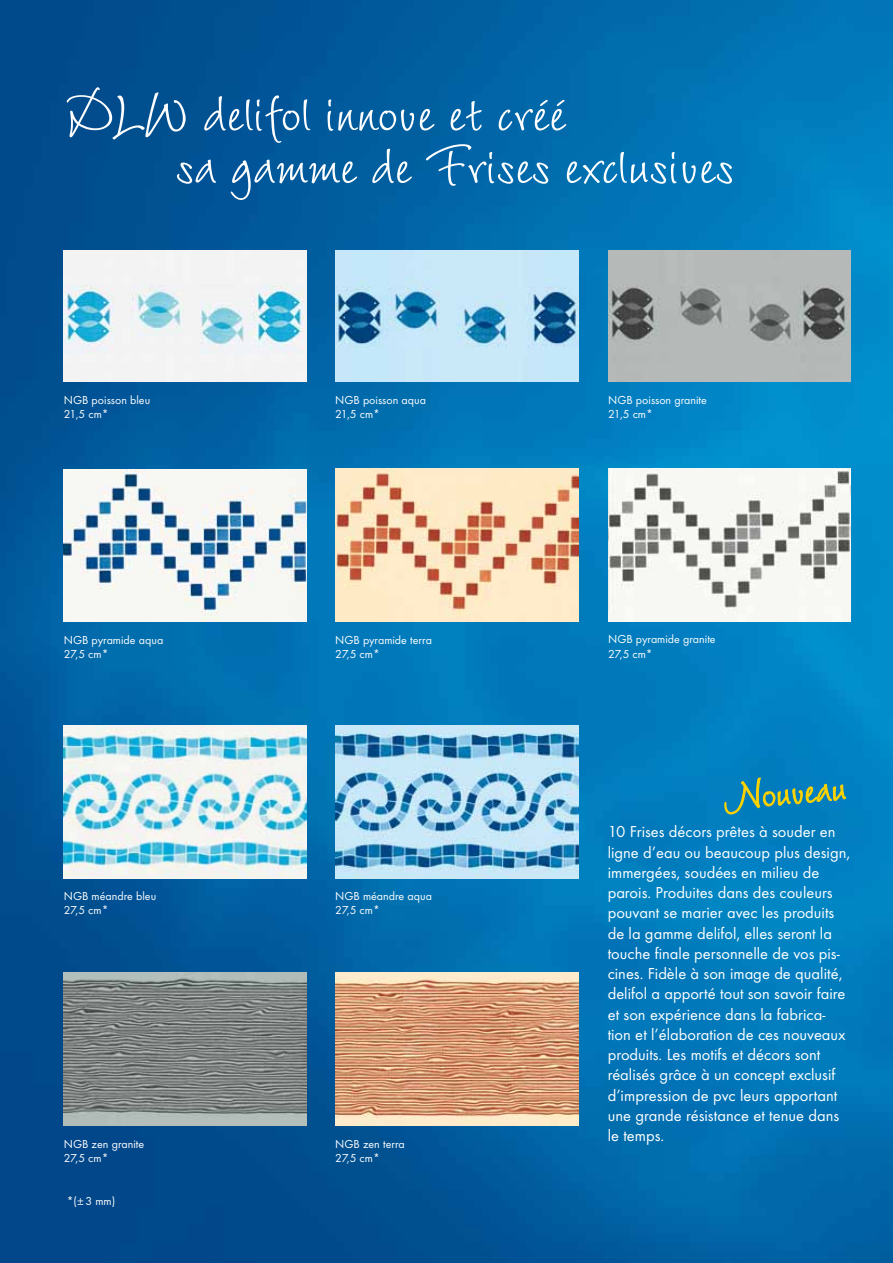
<style>
.page{position:relative;width:893px;height:1263px;background:#fff}
.page>*{position:absolute;margin:0;border:0;box-sizing:border-box;transform-origin:0 0}
.t1{font:75px "Wiesbaden Swing";color:#fff}
.t2{font:53.7px "Wiesbaden Swing";color:#ffd300}
.t3{font:16.5px/20.2px "Function";color:#fff}
.t4{font:12px/14.4px "Function";color:#fff}
</style>
<div class="page">
<img style="left:0;top:0;width:893px;height:1263px">
<img style="left:64px;top:250px;width:242px;height:132px">
<img style="left:336px;top:250px;width:242px;height:132px">
<img style="left:608px;top:250px;width:242px;height:132px">
<img style="left:64px;top:469px;width:242px;height:153px">
<img style="left:336px;top:469px;width:242px;height:153px">
<img style="left:608px;top:469px;width:242px;height:153px">
<img style="left:64px;top:725px;width:242px;height:153px">
<img style="left:336px;top:725px;width:242px;height:153px">
<img style="left:64px;top:973px;width:242px;height:153px">
<img style="left:336px;top:973px;width:242px;height:153px">
<svg style="left:724px;top:764px;width:123px;height:59px;background:#1885ad"></svg>
<h1 class="t1" style="left:64px;top:71px;width:504px">DLW delifol innove et créé</h1>
<h1 class="t1" style="left:176px;top:124px;width:560px">sa gamme de Frises exclusives</h1>
<p class="t4" style="left:64px;top:392px;width:88px">NGB poisson bleu<br>21,5 cm*</p>
<p class="t4" style="left:335px;top:392px;width:92px">NGB poisson aqua<br>21,5 cm*</p>
<p class="t4" style="left:608px;top:392px;width:100px">NGB poisson granite<br>21,5 cm*</p>
<p class="t4" style="left:64px;top:632px;width:101px">NGB pyramide aqua<br>27,5 cm*</p>
<p class="t4" style="left:335px;top:632px;width:98px">NGB pyramide terra<br>27,5 cm*</p>
<p class="t4" style="left:608px;top:632px;width:109px">NGB pyramide granite<br>27,5 cm*</p>
<p class="t4" style="left:64px;top:889px;width:94px">NGB méandre bleu<br>27,5 cm*</p>
<p class="t4" style="left:335px;top:889px;width:98px">NGB méandre aqua<br>27,5 cm*</p>
<p class="t4" style="left:64px;top:1136px;width:82px">NGB zen granite<br>27,5 cm*</p>
<p class="t4" style="left:335px;top:1136px;width:71px">NGB zen terra<br>27,5 cm*</p>
<p class="t4" style="left:67px;top:1193px;width:50px">*(±3 mm)</p>
<h2 class="t2" style="left:721px;top:768px;width:125px;rotate:-5deg">Nouveau</h2>
<p class="t3" style="left:608px;top:822px;width:244px">10 Frises décors prêtes à souder en ligne d’eau ou beaucoup plus design, immergées, soudées en milieu de parois. Produites dans des couleurs pouvant se marier avec les produits de la gamme delifol, elles seront la touche finale personnelle de vos pis&shy;cines. Fidèle à son image de qualité, delifol a apporté tout son savoir faire et son expérience dans la fabrica&shy;tion et l’élaboration de ces nouveaux produits. Les motifs et décors sont réalisés grâce à un concept exclusif d’impression de pvc leurs apportant une grande résistance et tenue dans le temps.</p>
</div>
